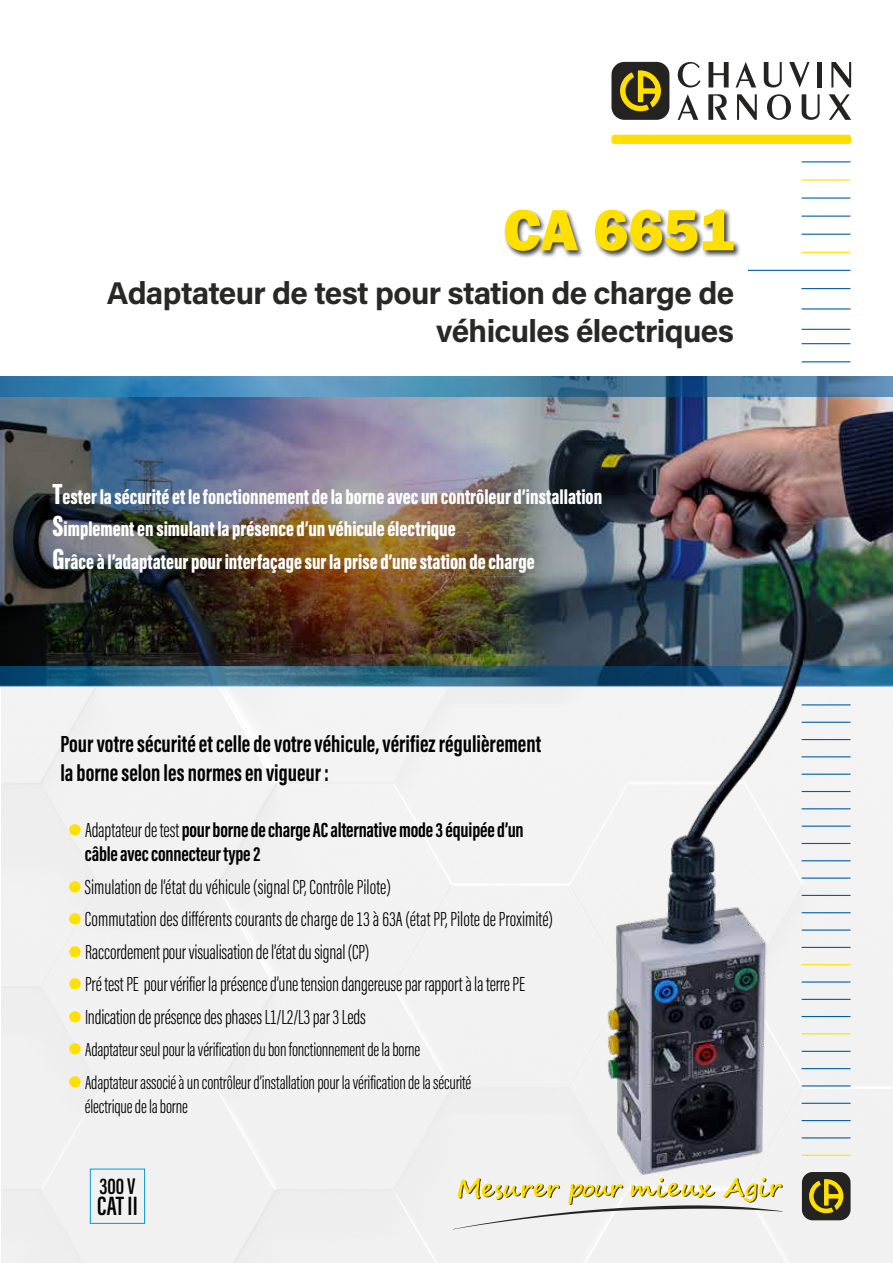
<style>
.page{position:relative;width:893px;height:1263px;background:#fff}
.page>*{position:absolute;margin:0;border:0;box-sizing:border-box;transform-origin:0 0}
.t1{font:60px "Franklin Gothic URW Hea";color:#ffe000}
.t2{font:700 31.5px/37.5px "Acumin Pro";letter-spacing:-.02em;color:#282827;text-align:right}
.t3{font:600 27.3px "Acumin Pro Extra Cond";color:#000}
.t4{font:700 24px/28.8px "Acumin Pro Extra Cond";color:#000}
.t5{font:600 23.4px "Acumin Pro Extra Cond";color:#000}
.t6{font:300 21px/32.5px "Acumin Pro Extra Cond";letter-spacing:-.005em;color:#000}
.t7{font:900 21px/32.5px "Acumin Pro Extra Cond";color:#fff}
.t8{font:700 21px/24px "Acumin Pro Extra Cond";letter-spacing:-.01em;color:#000}
.t9{font:300 19.5px/32.5px "Acumin Pro Extra Cond";letter-spacing:-.01em;color:#000}
.s1{font-size:30px}
.s2{font-weight:300}
</style>
<div class="page">
<div style="left:611px;top:62px;width:58px;height:58px;background:#242322;border-radius:13px"></div>
<svg style="left:620px;top:70px;width:41px;height:41px"></svg>
<svg style="left:678px;top:62px;width:22px;height:25px"></svg>
<svg style="left:708px;top:62px;width:21px;height:25px"></svg>
<svg style="left:736px;top:62px;width:20px;height:25px"></svg>
<svg style="left:764px;top:62px;width:18px;height:25px"></svg>
<svg style="left:789px;top:62px;width:20px;height:25px"></svg>
<div style="left:817px;top:62px;width:5px;height:25px;background:#242322"></div>
<svg style="left:831px;top:62px;width:20px;height:25px"></svg>
<svg style="left:678px;top:94px;width:20px;height:26px"></svg>
<svg style="left:708px;top:94px;width:19px;height:26px"></svg>
<svg style="left:737px;top:94px;width:20px;height:26px"></svg>
<svg style="left:767px;top:94px;width:24px;height:26px"></svg>
<svg style="left:802px;top:94px;width:17px;height:26px"></svg>
<svg style="left:829px;top:94px;width:22px;height:26px"></svg>
<div style="left:611px;top:135px;width:240px;height:9px;background:#ffdf00;border-radius:3px"></div>
<hr style="left:801px;top:161px;width:49px;height:1px;background:#005da9">
<hr style="left:801px;top:179px;width:49px;height:2px;background:#ffe000">
<hr style="left:801px;top:197px;width:49px;height:2px;background:#005da9">
<hr style="left:801px;top:216px;width:49px;height:1px;background:#005da9">
<hr style="left:801px;top:234px;width:49px;height:1px;background:#005da9">
<hr style="left:802px;top:252px;width:48px;height:1px;background:#ffe000">
<hr style="left:801px;top:288px;width:49px;height:1px;background:#005da9">
<hr style="left:748px;top:270px;width:102px;height:1px;background:#005da9">
<hr style="left:801px;top:361px;width:49px;height:1px;background:#005da9">
<hr style="left:801px;top:329px;width:49px;height:1px;background:#005da9">
<hr style="left:802px;top:308px;width:48px;height:1px;background:#005da9">
<hr style="left:801px;top:343px;width:49px;height:1px;background:#005da9">
<img style="left:0;top:685px;width:893px;height:578px">
<img style="left:0;top:396px;width:893px;height:289px">
<svg style="left:0;top:666px;width:789px;height:20px;background:#245e7f"></svg>
<svg style="left:795px;top:666px;width:98px;height:20px;background:#246996"></svg>
<svg style="left:0;top:376px;width:893px;height:20px;background:#4583ac"></svg>
<div style="left:90px;top:1168px;width:55px;height:56px;border:1px solid #009bd9"></div>
<svg style="left:453px;top:1178px;width:330px;height:51px"></svg>
<div style="left:802px;top:1172px;width:48px;height:48px;background:#242322;border-radius:11px"></div>
<svg style="left:809px;top:1179px;width:35px;height:34px"></svg>
<div style="left:504px;top:208px;width:237px;height:50px;background:#000;opacity:.75"></div>
<svg style="left:69px;top:824px;width:12px;height:12px"></svg>
<svg style="left:69px;top:881px;width:12px;height:11px"></svg>
<svg style="left:69px;top:913px;width:12px;height:12px"></svg>
<svg style="left:69px;top:946px;width:12px;height:11px"></svg>
<svg style="left:69px;top:978px;width:12px;height:12px"></svg>
<svg style="left:69px;top:1011px;width:12px;height:11px"></svg>
<svg style="left:69px;top:1043px;width:12px;height:12px"></svg>
<svg style="left:69px;top:1076px;width:12px;height:11px"></svg>
<h1 class="t1" style="left:503px;top:191px;width:232px">CA 6651</h1>
<h2 class="t2" style="left:107px;top:273px;width:629px">Adaptateur de test pour station de charge de véhicules électriques</h2>
<p class="t7" style="left:52px;top:480px;width:551px"><span class="s1">T</span>ester la sécurité et le fonctionnement de la borne avec un contrôleur d’installation<br><span class="s1">S</span>implement en simulant la présence d’un véhicule électrique<br><span class="s1">G</span>râce à l’adaptateur pour interfaçage sur la prise d’une station de charge</p>
<p class="t4" style="left:60px;top:729px;width:482px">Pour votre sécurité et celle de votre véhicule, vérifiez régulièrement la borne selon les normes en vigueur :</p>
<p class="t8" style="left:85px;top:818px;width:440px"><span class="s2">Adaptateur de test</span>pour borne de charge AC alternative mode 3 équipée d’un câble avec connecteur type 2</p>
<p class="t6" style="left:85px;top:870px;width:470px">Simulation de l’état du véhicule (signal CP, Contrôle Pilote)<br>Commutation des différents courants de charge de 13 à 63A (état PP, Pilote de Proximité)<br>Raccordement pour visualisation de l’état du signal (CP)<br>Pré test PE pour vérifier la présence d’une tension dangereuse par rapport à la terre PE Indication de présence des phases L1/L2/L3 par 3 Leds</p>
<p class="t9" style="left:85px;top:1033px;width:388px">Adaptateur seul pour la vérification du bon fonctionnement de la borne<br>Adaptateur associé à un contrôleur d’installation pour la vérification de la sécurité</p>
<p class="t9" style="left:85px;top:1090px;width:105px">électrique de la borne</p>
<p class="t5" style="left:99px;top:1171px;width:38px">300 V</p>
<h3 class="t3" style="left:97px;top:1189px;width:42px">CAT II</h3>
</div>
